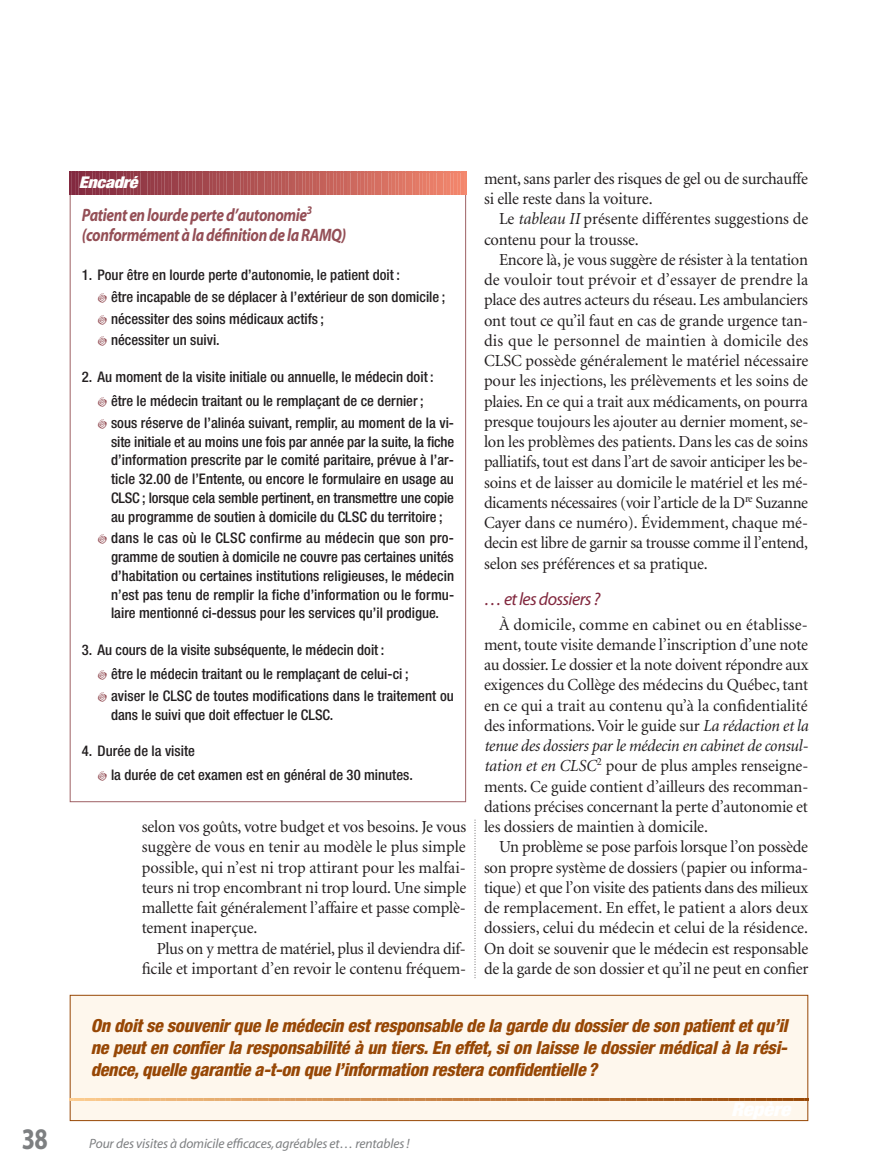
<style>
.page{position:relative;width:878px;height:1175px;background:#fff}
.page>*{position:absolute;margin:0;border:0;box-sizing:border-box;transform-origin:0 0}
.t1{font:700 30px "Myriad";color:#7d7f81;scale:.8 1}
.t2{font:italic 800 condensed 18px/21.8px "Helvetica Neue";letter-spacing:-.015em;color:#974705;text-align:justify}
.t3{font:italic 700 18px/20.2px "Myriad";letter-spacing:-.025em;color:#944f56;scale:.85 1}
.t4{font:italic 18px "Myriad";letter-spacing:-.035em;color:#82293f}
.t5{font:16.8px/20.2px "Minion";letter-spacing:-.01em;color:#231f20;text-align:justify}
.t6{font:italic 900 condensed 16.2px "Helvetica Neue";letter-spacing:-.015em;color:#fff;scale:1.11 1}
.t7{font:500 condensed 14.7px/18.8px "Helvetica Neue";color:#231f20}
.t8{font:italic 13.5px "Myriad";letter-spacing:-.01em;color:#7d7f81}
.s1{font-style:italic}
</style>
<div class="page">
<svg style="left:474px;top:820px;width:1px;height:158px"></svg>
<div style="left:70px;top:995px;width:737px;height:125px;background:#fef7ed"></div>
<div style="left:70px;top:994px;width:738px;height:126px;border:1px solid #974705"></div>
<svg style="left:70px;top:1098px;width:23px;height:22px"></svg>
<hr style="left:97px;top:1098px;width:2px;height:22px;background:#f9c78a">
<svg style="left:103px;top:1098px;width:109px;height:22px"></svg>
<hr style="left:216px;top:1098px;width:2px;height:22px;background:#e6ae71">
<svg style="left:222px;top:1098px;width:109px;height:22px"></svg>
<hr style="left:335px;top:1098px;width:2px;height:22px;background:#d59559">
<svg style="left:341px;top:1098px;width:255px;height:22px"></svg>
<hr style="left:600px;top:1098px;width:2px;height:22px;background:#b16728">
<svg style="left:606px;top:1098px;width:109px;height:22px"></svg>
<hr style="left:719px;top:1098px;width:2px;height:22px;background:#a25414">
<svg style="left:725px;top:1098px;width:82px;height:22px"></svg>
<svg style="left:70px;top:172px;width:396px;height:22px;background:#b85b59"></svg>
<p class="t6" style="left:79px;top:177px;width:54px">Encadré</p>
<p class="t3" style="left:82px;top:206px;width:313px">Patient en lourde perte d’autonomie<sup>3 </sup>(conformément à la définition de la RAMQ)</p>
<p class="t7" style="left:111px;top:265px;width:336px;line-height:21.8px;text-indent:-29px">1. Pour être en lourde perte d’autonomie, le patient doit :<br>être incapable de se déplacer à l’extérieur de son domicile ; nécessiter des soins médicaux actifs ;<br>nécessiter un suivi.</p>
<p class="t7" style="left:111px;top:366px;width:324px;line-height:24px;text-indent:-29px">2. Au moment de la visite initiale ou annuelle, le médecin doit : être le médecin traitant ou le remplaçant de ce dernier ;</p>
<p class="t7" style="left:111px;top:414px;width:345px;text-align:justify">sous réserve de l’alinéa suivant, remplir, au moment de la vi&shy;site initiale et au moins une fois par année par la suite, la fiche d’information prescrite par le comité paritaire, prévue à l’ar&shy;ticle 32.00 de l’Entente, ou encore le formulaire en usage au CLSC ; lorsque cela semble pertinent, en transmettre une copie au programme de soutien à domicile du CLSC du territoire ;</p>
<p class="t7" style="left:111px;top:530px;width:344px;text-align:justify">dans le cas où le CLSC confirme au médecin que son pro&shy;gramme de soutien à domicile ne couvre pas certaines unités d’habitation ou certaines institutions religieuses, le médecin n’est pas tenu de remplir la fiche d’information ou le formu&shy;laire mentionné ci-dessus pour les services qu’il prodigue.</p>
<p class="t7" style="left:111px;top:639px;width:299px;line-height:24px;text-indent:-29px">3. Au cours de la visite subséquente, le médecin doit : être le médecin traitant ou le remplaçant de celui-ci ;</p>
<p class="t7" style="left:111px;top:687px;width:344px">aviser le CLSC de toutes modifications dans le traitement ou dans le suivi que doit effectuer le CLSC.</p>
<p class="t7" style="left:111px;top:740px;width:303px;line-height:24px;text-indent:-29px">4. Durée de la visite<br>la durée de cet examen est en général de 30 minutes.</p>
<p class="t5" style="left:142px;top:818px;width:326px">selon vos goûts, votre budget et vos besoins. Je vous suggère de vous en tenir au modèle le plus simple possible, qui n’est ni trop attirant pour les malfai&shy;teurs ni trop encombrant ni trop lourd. Une simple mallette fait généralement l’affaire et passe complè&shy;tement inaperçue.</p>
<p class="t5" style="left:142px;top:939px;width:326px;text-align:right">Plus on y mettra de matériel, plus il deviendra dif&shy;ficile et important d’en revoir le contenu fréquem-</p>
<p class="t5" style="left:484px;top:170px;width:325px">ment, sans parler des risques de gel ou de surchauffe si elle reste dans la voiture.</p>
<p class="t5" style="left:484px;top:210px;width:326px;text-indent:15px">Le <span class="s1">tableau II</span> présente différentes suggestions de contenu pour la trousse.</p>
<p class="t5" style="left:484px;top:251px;width:326px;text-indent:15px">Encore là, je vous suggère de résister à la tentation de vouloir tout prévoir et d’essayer de prendre la place des autres acteurs du réseau. Les ambulanciers ont tout ce qu’il faut en cas de grande urgence tan&shy;dis que le personnel de maintien à domicile des CLSC possède généralement le matériel nécessaire pour les injections, les prélèvements et les soins de plaies. En ce qui a trait aux médicaments, on pourra presque toujours les ajouter au dernier moment, se&shy;lon les problèmes des patients. Dans les cas de soins palliatifs, tout est dans l’art de savoir anticiper les be&shy;soins et de laisser au domicile le matériel et les mé&shy;dicaments nécessaires (voir l’article de la D<sup>re</sup> Suzanne Cayer dans ce numéro). Évidemment, chaque mé&shy;decin est libre de garnir sa trousse comme il l’entend, selon ses préférences et sa pratique.</p>
<p class="t4" style="left:484px;top:592px;width:118px">…et les dossiers ?</p>
<p class="t5" style="left:484px;top:615px;width:326px;text-indent:15px">À domicile, comme en cabinet ou en établisse&shy;ment, toute visite demande l’inscription d’une note au dossier. Le dossier et la note doivent répondre aux exigences du Collège des médecins du Québec, tant en ce qui a trait au contenu qu’à la confidentialité des informations. Voir le guide sur <span class="s1">La rédaction et la tenue des dossiers par le médecin en cabinet de consul&shy;tation et en CLSC</span><sup>2</sup> pour de plus amples renseigne&shy;ments. Ce guide contient d’ailleurs des recomman&shy;dations précises concernant la perte d’autonomie et les dossiers de maintien à domicile.</p>
<p class="t5" style="left:484px;top:838px;width:326px;text-indent:15px">Un problème se pose parfois lorsque l’on possède son propre système de dossiers (papier ou informa&shy;tique) et que l’on visite des patients dans des milieux de remplacement. En effet, le patient a alors deux dossiers, celui du médecin et celui de la résidence.<br>On doit se souvenir que le médecin est responsable de la garde de son dossier et qu’il ne peut en confier</p>
<p class="t2" style="left:91px;top:1016px;width:698px">On doit se souvenir que le médecin est responsable de la garde du dossier de son patient et qu’il ne peut en confier la responsabilité à un tiers. En effet, si on laisse le dossier médical à la rési&shy;dence, quelle garantie a-t-on que l’information restera confidentielle ?</p>
<h1 class="t1" style="left:22px;top:1127px;width:34px">38</h1>
<p class="t8" style="left:89px;top:1138px;width:322px">Pour des visites à domicile efficaces,agréables et… rentables !</p>
</div>
